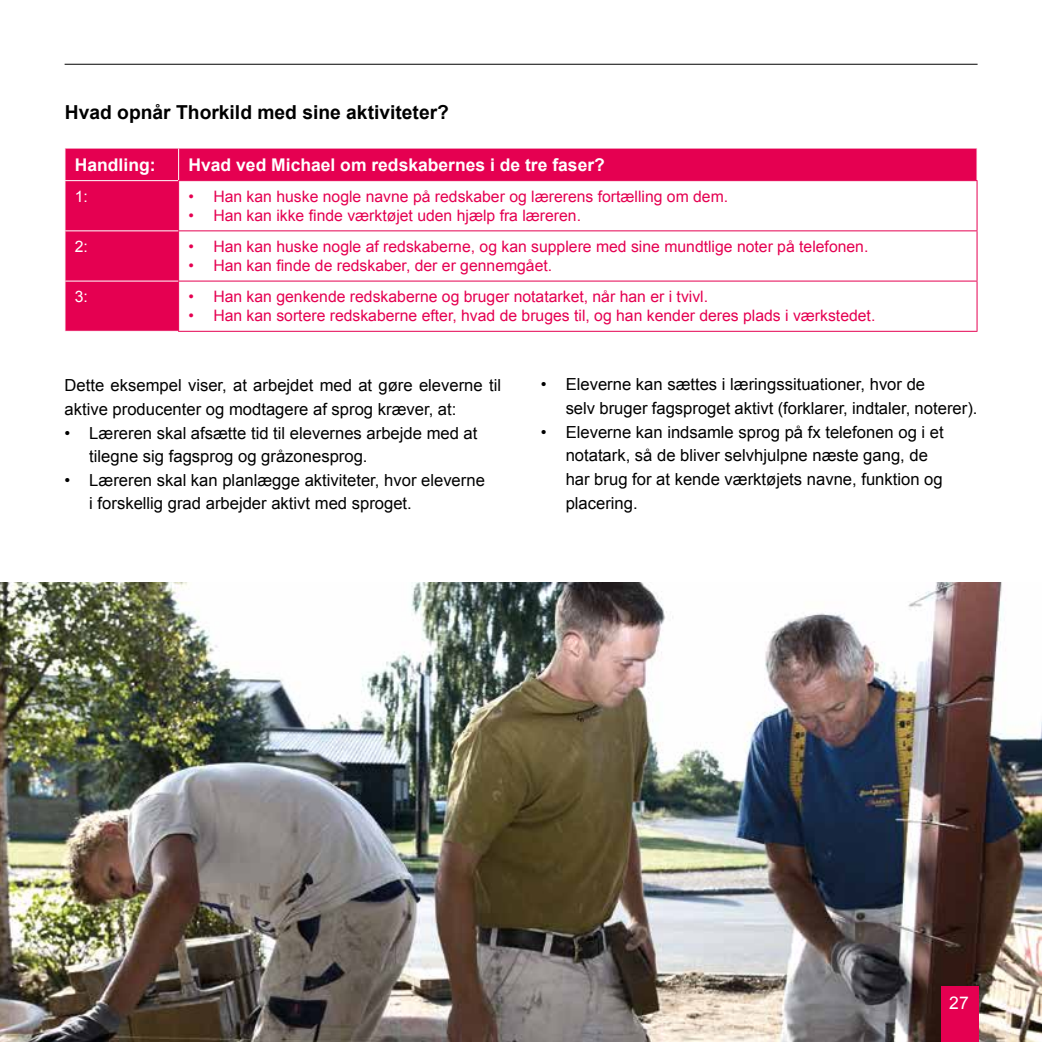
<style>
.page{position:relative;width:1042px;height:1042px;background:#fff}
.page>*{position:absolute;margin:0;border:0;box-sizing:border-box;transform-origin:0 0}
.t1{font:700 19.25px "Arial";color:#000}
.t2{font:700 17.5px "Arial";color:#fff}
.t3{font:17.5px "Arial";color:#fff}
.t4{font:16.62px/23.6px "Arial";color:#000}
.t5{font:15.75px "Arial";color:#e50051}
.t6{font:15.75px "Arial";color:#fff}
</style>
<div class="page">
<div style="left:65px;top:149px;width:911px;height:182px;background:#e50051"></div>
<svg style="left:179px;top:181px;width:797px;height:150px"></svg>
<hr style="left:178px;top:148px;width:1px;height:32px;background:#fff">
<hr style="left:64px;top:180px;width:114px;height:1px;background:#fff">
<hr style="left:64px;top:230px;width:114px;height:1px;background:#fff">
<hr style="left:64px;top:281px;width:114px;height:1px;background:#fff">
<hr style="left:178px;top:180px;width:799px;height:1px;background:#e50051">
<hr style="left:178px;top:181px;width:1px;height:49px;background:#e50051">
<hr style="left:976px;top:181px;width:1px;height:49px;background:#e50051">
<hr style="left:178px;top:230px;width:799px;height:1px;background:#e50051">
<hr style="left:178px;top:231px;width:1px;height:50px;background:#e50051">
<hr style="left:976px;top:231px;width:1px;height:50px;background:#e50051">
<hr style="left:178px;top:281px;width:799px;height:1px;background:#e50051">
<hr style="left:178px;top:281px;width:1px;height:50px;background:#e50051">
<hr style="left:976px;top:281px;width:1px;height:50px;background:#e50051">
<hr style="left:178px;top:331px;width:799px;height:1px;background:#e50051">
<img style="left:0;top:583px;width:1042px;height:459px">
<div style="left:941px;top:987px;width:38px;height:55px;background:#e50051"></div>
<hr style="left:65px;top:64px;width:912px;height:1px;background:#000">
<p class="t1" style="left:65px;top:100px;width:386px">Hvad opnår Thorkild med sine aktiviteter?</p>
<p class="t2" style="left:75px;top:153px;width:82px">Handling:</p>
<p class="t2" style="left:189px;top:153px;width:418px">Hvad ved Michael om redskabernes i de tre faser?</p>
<p class="t6" style="left:75px;top:186px;width:15px">1:</p>
<p class="t5" style="left:188px;top:186px;width:541px">• Han kan huske nogle navne på redskaber og lærerens fortælling om dem.</p>
<p class="t5" style="left:188px;top:205px;width:394px">• Han kan ikke finde værktøjet uden hjælp fra læreren.</p>
<p class="t6" style="left:75px;top:236px;width:15px">2:</p>
<p class="t5" style="left:188px;top:236px;width:681px">• Han kan huske nogle af redskaberne, og kan supplere med sine mundtlige noter på telefonen.</p>
<p class="t5" style="left:188px;top:255px;width:365px">• Han kan finde de redskaber, der er gennemgået.</p>
<p class="t6" style="left:75px;top:287px;width:15px">3:</p>
<p class="t5" style="left:188px;top:287px;width:521px">• Han kan genkende redskaberne og bruger notatarket, når han er i tvivl.</p>
<p class="t5" style="left:188px;top:305px;width:688px">• Han kan sortere redskaberne efter, hvad de bruges til, og han kender deres plads i værkstedet.</p>
<p class="t4" style="left:64px;top:374px;width:438px">Dette eksempel viser, at arbejdet med at gøre eleverne til aktive producenter og modtagere af sprog kræver, at:</p>
<p class="t4" style="left:89px;top:421px;width:390px;text-indent:-25px">• Læreren skal afsætte tid til elevernes arbejde med at tilegne sig fagsprog og gråzonesprog.</p>
<p class="t4" style="left:89px;top:468px;width:397px;text-indent:-25px">• Læreren skal kan planlægge aktiviteter, hvor eleverne i forskellig grad arbejder aktivt med sproget.</p>
<p class="t4" style="left:566px;top:373px;width:413px;text-indent:-25px">• Eleverne kan sættes i læringssituationer, hvor de<br>selv bruger fagsproget aktivt (forklarer, indtaler, noterer).</p>
<p class="t4" style="left:566px;top:420px;width:379px;text-indent:-25px">• Eleverne kan indsamle sprog på fx telefonen og i et notatark, så de bliver selvhjulpne næste gang, de har brug for at kende værktøjets navne, funktion og placering.</p>
<p class="t3" style="left:949px;top:991px;width:21px">27</p>
</div>
